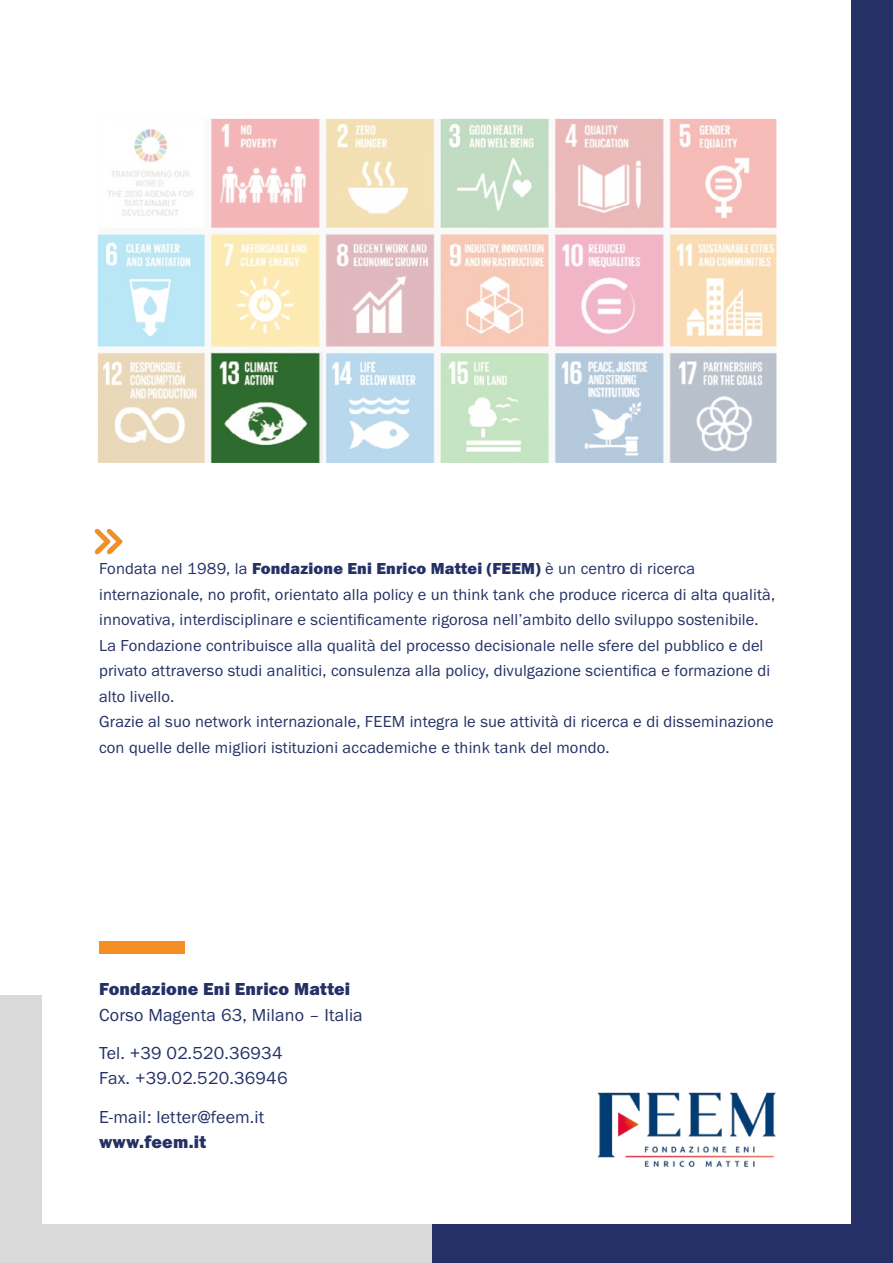
<style>
.page{position:relative;width:893px;height:1263px;background:#fff}
.page>*{position:absolute;margin:0;border:0;box-sizing:border-box;transform-origin:0 0}
.t1{font:18px/38.2px "Franklin Gothic URW Boo";letter-spacing:.01em;color:#253166}
.t2{font:18px "Franklin Gothic URW Hea";letter-spacing:.01em;color:#253166}
.t3{font:16.5px/25.5px "Franklin Gothic URW Boo";letter-spacing:.01em;color:#253166}
.s1{font-family:"Franklin Gothic URW Hea"}
</style>
<div class="page">
<div style="left:0;top:995px;width:41px;height:268px;background:#dadada"></div>
<div style="left:0;top:1224px;width:433px;height:39px;background:#dadada"></div>
<div style="left:852px;top:0;width:41px;height:1263px;background:#253166"></div>
<div style="left:433px;top:1224px;width:460px;height:39px;background:#253166"></div>
<svg style="left:94px;top:528px;width:29px;height:27px"></svg>
<img style="left:597px;top:1092px;width:179px;height:75px">
<div style="left:100px;top:941px;width:85px;height:13px;background:#f38f25"></div>
<svg style="left:97px;top:119px;width:680px;height:344px"></svg>
<p class="t3" style="left:99px;top:555px;width:678px">Fondata nel 1989, la <span class="s1">Fondazione Eni Enrico Mattei (FEEM)</span> è un centro di ricerca internazionale, no profit, orientato alla policy e un think tank che produce ricerca di alta qualità, innovativa, interdisciplinare e scientificamente rigorosa nell’ambito dello sviluppo sostenibile.<br>La Fondazione contribuisce alla qualità del processo decisionale nelle sfere del pubblico e del privato attraverso studi analitici, consulenza alla policy, divulgazione scientifica e formazione di alto livello.<br>Grazie al suo network internazionale, FEEM integra le sue attività di ricerca e di disseminazione con quelle delle migliori istituzioni accademiche e think tank del mondo.</p>
<p class="t2" style="left:99px;top:977px;width:253px">Fondazione Eni Enrico Mattei</p>
<p class="t1" style="left:99px;top:995px;width:265px">Corso Magenta 63, Milano – Italia<br>Tel. +39 02.520.36934</p>
<p class="t1" style="left:99px;top:1059px;width:190px">Fax. +39.02.520.36946<br>E-mail: letter@feem.it</p>
<p class="t2" style="left:99px;top:1130px;width:109px">www.feem.it</p>
</div>
